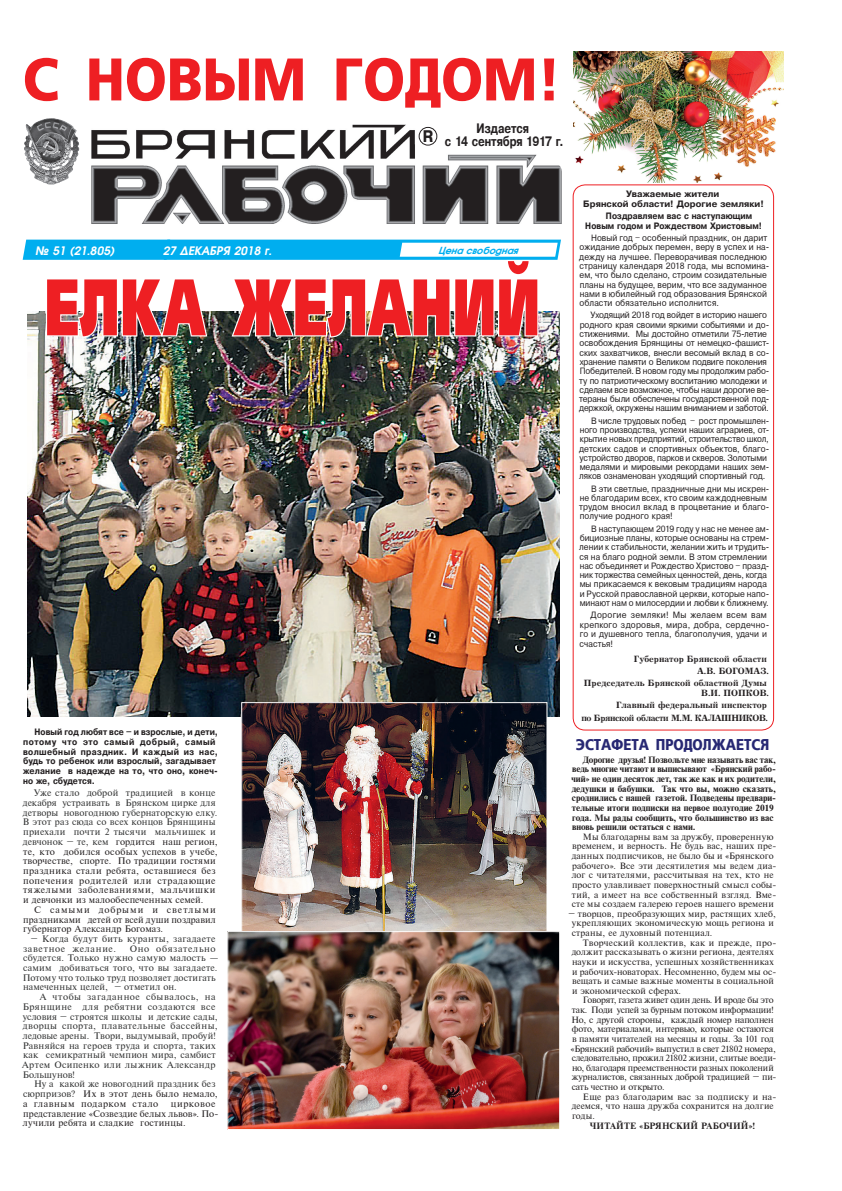
<style>
.page{position:relative;width:842px;height:1191px;background:#fff}
.page>*{position:absolute;margin:0;border:0;box-sizing:border-box;transform-origin:0 0}
.t1{font:500 80px "AG Foreigner ULB Plain";letter-spacing:.02em;color:#ee1f23;scale:.63 1}
.t2{font:700 60px "AG Foreigner";color:#ee1f23;scale:.9 1}
.t3{font:700 16.3px "Pragmatica";color:#231f20;scale:.9 1}
.t4{font:700 15.6px "AG Foreigner";color:#272873;scale:.85 1}
.t5{font:700 13.4px/12.9px "Pragmatica";letter-spacing:-.005em;color:#231f20;text-align:center;scale:.8 1}
.t6{font:italic 700 12px "Forward";color:#fff}
.t7{font:italic 700 10px "Forward";color:#00aeef}
.t8{font:9px/9.7px "Times ET";letter-spacing:.02em;color:#231f20}
.t9{font:9px/9.7px "Times ET";letter-spacing:.03em;color:#313232}
.t10{font:700 9px/9.7px "Pragmatica";letter-spacing:.015em;color:#231f20;scale:.9 1}
.t11{font:700 9px/9.7px "Pragmatica";letter-spacing:.015em;color:#231f20;text-align:center}
.t12{font:8.7px/9.3px "Pragmatica";letter-spacing:-.005em;color:#231f20;scale:.9 1}
.t13{font:8.7px/9.6px "Times ET";color:#231f20}
.t14{font:8.7px/9.6px "Times ET";letter-spacing:-.02em;color:#231f20}
.t15{font:700 8.7px/9.6px "Times ET";letter-spacing:-.005em;color:#231f20}
.t16{font:700 8.7px/12.4px "Journal";color:#231f20;text-align:right}
.t17{font:8.7px/9.4px "Pragmatica";letter-spacing:.025em;color:#231f20;scale:.91 1}
.t18{font:8.7px/9.6px "Times ET";letter-spacing:.02em;color:#231f20}
.t19{font:700 8.7px "Times ET";letter-spacing:.02em;color:#231f20}
.s1{color:#313232}
</style>
<div class="page">
<img style="left:573px;top:51px;width:210px;height:131px">
<img style="left:24px;top:118px;width:27px;height:58px">
<img style="left:91px;top:124px;width:471px;height:100px">
<div style="left:419px;top:127px;width:18px;height:18px;border:1px solid #231f20;border-radius:50%"></div>
<div style="left:573px;top:184px;width:201px;height:546px;border:1px solid #ee1f23;border-radius:12px"></div>
<img style="left:27px;top:338px;width:533px;height:378px">
<img style="left:23px;top:240px;width:538px;height:98px">
<img style="left:243px;top:704px;width:302px;height:227px">
<div style="left:241px;top:702px;width:306px;height:245px;border:1px solid #fff"></div>
<img style="left:229px;top:933px;width:329px;height:194px">
<div style="left:227px;top:931px;width:333px;height:198px;border:1px solid #fff"></div>
<h2 class="t2" style="left:23px;top:46px;width:600px">С НОВЫМ ГОДОМ!</h2>
<h3 class="t3" style="left:423px;top:127px;width:13px">R</h3>
<h3 class="t5" style="left:445px;top:122px;width:150px">Издается<br>с 14 сентября 1917 г.</h3>
<h3 class="t6" style="left:35px;top:244px;width:80px">№ 51 (21.805)</h3>
<h3 class="t6" style="left:163px;top:244px;width:110px">27 ДЕКАБРЯ 2018 г.</h3>
<p class="t7" style="left:438px;top:244px;width:83px">Цена свободная</p>
<h1 class="t1" style="left:45px;top:261px;width:787px">ЕЛКА ЖЕЛАНИЙ</h1>
<p class="t10" style="left:23px;top:727px;width:218px;text-indent:11px">Новый год любят все – и взрослые, и дети, потому что это самый добрый, самый волшебный праздник. И каждый из нас, будь то ребенок или взрослый, загадывает желание в надежде на то, что оно, конеч&shy;но же, сбудется.</p>
<p class="t8" style="left:23px;top:788px;width:197px;text-indent:11px"><span class="s1">Уже стало доброй традицией в конце декабря устраивать в Брянском цирке для детворы новогоднюю губернаторскую елку.<br>В этот раз сюда со всех концов Брянщины приехали почти 2 тысячи мальчишек и девчонок – те, кем</span> гордится наш регион, те, кто добился особых успехов в учебе, творчестве, спорте. По традиции гостями праздника стали ребята, оставшиеся без попечения родителей или страдающие тяжелыми заболеваниями, мальчишки и девчонки из малообеспеченных семей.</p>
<p class="t8" style="left:23px;top:904px;width:194px;text-align:justify;text-indent:11px">С самыми добрыми и светлыми праздниками детей от всей души поздравил губернатор Александр Богомаз.</p>
<p class="t9" style="left:23px;top:933px;width:194px;text-indent:8px">– Когда будут бить куранты, загадаете заветное желание.</p>
<p class="t9" style="left:23px;top:943px;width:197px;text-indent:107px">Оно обязательно сбудется. Только нужно самую малость — самим добиваться того, что вы загадаете.<br>Потому что только труд позволяет достигать намеченных целей, – отметил он.</p>
<p class="t9" style="left:22px;top:992px;width:197px;text-indent:17px">А чтобы загаданное сбывалось, на Брянщине для ребятни создаются все условия – строятся школы и детские сады, дворцы спорта, плавательные бассейны, ледовые арены. Твори, выдумывай, пробуй!<br>Равняйся на героев труда и спорта, таких как семикратный чемпион мира, самбист Артем Осипенко или лыжник Александр Большунов!</p>
<p class="t8" style="left:23px;top:1079px;width:196px;text-indent:11px"><span class="s1">Ну а какой же новогодний праздник без сюрпризов?</span> Их в этот день было немало, а главным подарком стало</p>
<p class="t8" style="left:23px;top:1098px;width:197px;text-indent:148px">цирковое представление «Созвездие белых львов». По&shy;лучили ребята и сладкие гостинцы.</p>
<p class="t11" style="left:583px;top:189px;width:182px">Уважаемые жители<br>Брянской области! Дорогие земляки!</p>
<p class="t10" style="left:585px;top:211px;width:198px;text-indent:21px">Поздравляем вас с наступающим<br>Новым годом и Рождеством Христовым!</p>
<p class="t12" style="left:579px;top:233px;width:213px;text-indent:12px">Новый год – особенный праздник, он дарит ожидание добрых перемен, веру в успех и на&shy;дежду на лучшее. Переворачивая последнюю страницу календаря 2018 года, мы вспомина&shy;ем, что было сделано, строим созидательные планы на будущее, верим, что все задуманное нами в юбилейный год образования Брянской области обязательно исполнится.</p>
<p class="t12" style="left:579px;top:311px;width:213px;text-indent:11px">Уходящий 2018 год войдет в историю нашего родного края своими яркими событиями и до&shy;стижениями. Мы достойно отметили 75-летие освобождения Брянщины от немецко-фашист&shy;ских захватчиков, внесли весомый вклад в со&shy;хранение памяти о Великом подвиге поколения Победителей. В новом году мы продолжим рабо&shy;ту по патриотическому воспитанию молодежи и сделаем все возможное, чтобы наши дорогие ве&shy;тераны были обеспечены государственной под&shy;держкой, окружены нашим вниманием и заботой.</p>
<p class="t12" style="left:579px;top:416px;width:213px;text-indent:12px">В числе трудовых побед – рост промышлен&shy;ного производства, успехи наших аграриев, от&shy;крытие новых предприятий, строительство школ, детских садов и спортивных объектов, благо&shy;устройство дворов, парков и скверов. Золотыми медалями и мировыми рекордами наших зем&shy;ляков ознаменован уходящий спортивный год.</p>
<p class="t12" style="left:579px;top:484px;width:213px;text-indent:12px">В эти светлые, праздничные дни мы искрен&shy;не благодарим всех, кто своим каждодневным трудом вносил вклад в процветание и благо&shy;получие родного края!</p>
<p class="t12" style="left:579px;top:524px;width:213px;text-indent:12px">В наступающем 2019 году у нас не менее ам&shy;бициозные планы, которые основаны на стрем&shy;лении к стабильности, желании жить и трудить&shy;ся на благо родной земли. В этом стремлении нас объединяет и Рождество Христово – празд&shy;ник торжества семейных ценностей, день, когда мы прикасаемся к вековым традициям народа и Русской православной церкви, которые напо&shy;минают нам о милосердии и любви к ближнему.</p>
<p class="t17" style="left:579px;top:610px;width:210px;text-indent:11px">Дорогие земляки! Мы желаем всем вам крепкого здоровья, мира, добра, сердечно&shy;го и душевного тепла, благополучия, удачи и счастья!</p>
<p class="t16" style="left:584px;top:652px;width:186px">Губернатор Брянской области<br>А.В. БОГОМАЗ.<br>Председатель Брянской областной Думы</p>
<p class="t16" style="left:581px;top:687px;width:189px">В.И. ПОПКОВ.<br>Главный федеральный инспектор<br>по Брянской области М.М. КАЛАШНИКОВ.</p>
<h3 class="t4" style="left:576px;top:736px;width:229px">ЭСТАФЕТА ПРОДОЛЖАЕТСЯ</h3>
<p class="t15" style="left:571px;top:755px;width:206px;text-indent:11px">Дорогие друзья! Позвольте мне называть вас так, ведь многие читают и выписывают «Брянский рабо&shy;чий» не один десяток лет, так же как и их родители, дедушки и бабушки. Так что вы, можно сказать, сроднились с нашей газетой. Подведены предвари&shy;тельные итоги подписки на первое полугодие 2019 года. Мы рады сообщить, что большинство из вас вновь решили остаться с нами.</p>
<p class="t13" style="left:572px;top:832px;width:206px;text-indent:11px">Мы благодарны вам за дружбу, проверенную временем, и верность. Не будь вас, наших пре&shy;данных подписчиков, не было бы и «Брянского рабочего». Все эти десятилетия мы ведем диа&shy;лог с читателями, рассчитывая на тех, кто не просто улавливает поверхностный смысл собы&shy;тий, а имеет на все собственный взгляд. Вме&shy;сте мы создаем галерею героев нашего времени</p>
<p class="t13" style="left:572px;top:909px;width:206px;text-indent:-3px">– творцов, преобразующих мир, растящих хлеб, укрепляющих экономическую мощь региона и страны, ее духовный потенциал.</p>
<p class="t13" style="left:572px;top:937px;width:206px;text-indent:11px">Творческий коллектив, как и прежде, про&shy;должит рассказывать о жизни региона, деятелях науки и искусства, успешных хозяйственниках и рабочих-новаторах. Несомненно, будем мы ос&shy;вещать и самые важные моменты в социальной и экономической сферах.</p>
<p class="t14" style="left:571px;top:995px;width:207px;text-indent:12px">Говорят, газета живет один день. И вроде бы это так. Поди успей за бурным потоком информации!<br>Но, с другой стороны, каждый номер наполнен фото, материалами, интервью, которые остаются в памяти читателей на месяцы и годы. За 101 год «Брянский рабочий» выпустил в свет 21802 номера, следовательно, прожил 21802 жизни, слитые воеди&shy;но, благодаря преемственности разных поколений журналистов, связанных доброй традицией – пи&shy;сать честно и открыто.</p>
<p class="t18" style="left:572px;top:1091px;width:206px;text-indent:11px">Еще раз благодарим вас за подписку и на&shy;деемся, что наша дружба сохранится на долгие годы.</p>
<p class="t19" style="left:590px;top:1120px;width:167px">ЧИТАЙТЕ «БРЯНСКИЙ РАБОЧИЙ»!</p>
</div>
